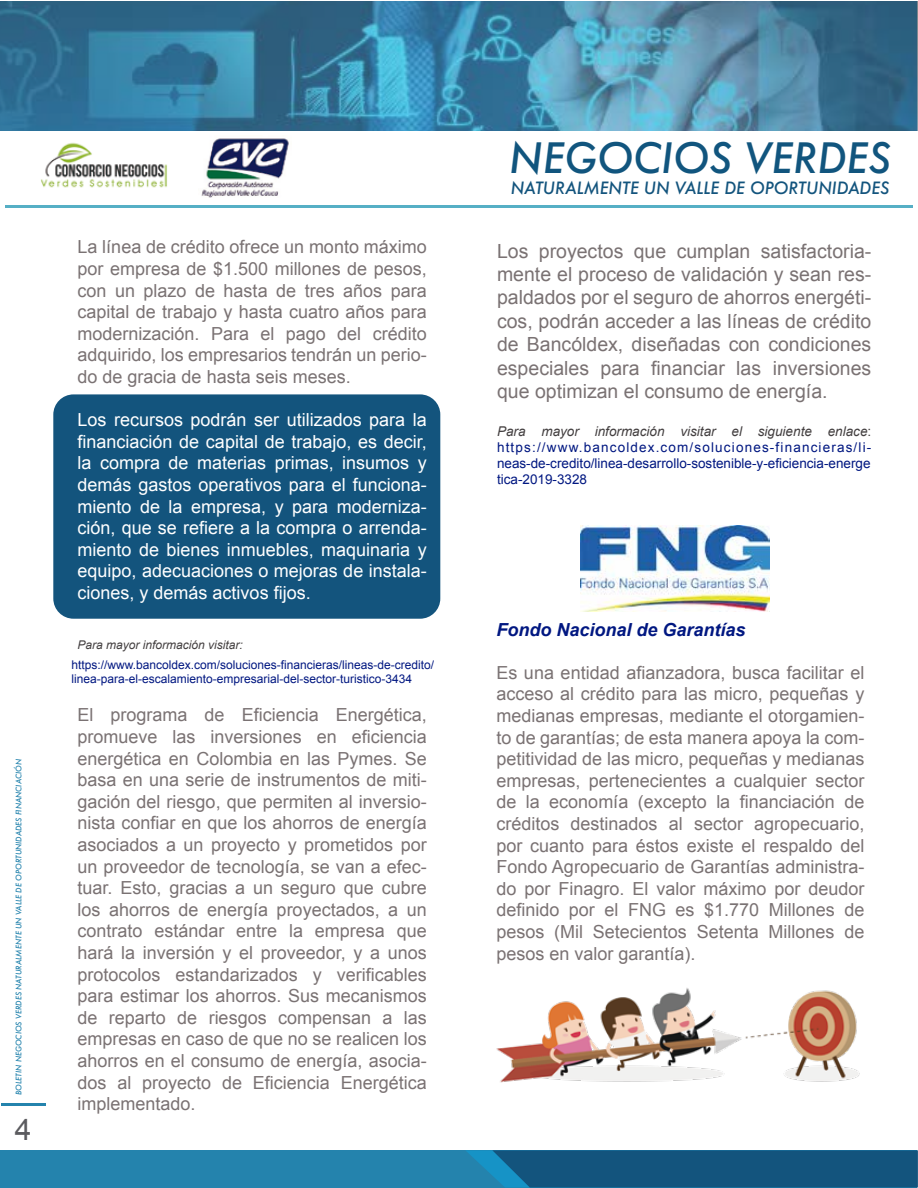
<style>
.page{position:relative;width:918px;height:1188px;background:#fff}
.page>*{position:absolute;margin:0;border:0;box-sizing:border-box;transform-origin:0 0}
.t1{font:italic 500 40.65px "Futura";color:#11557e}
.t2{font:30px "Arial";color:#5b5b5f}
.t3{font:19.5px/23.4px "Arial";color:#7a7273;text-align:justify}
.t4{font:18px/21.6px "Arial";color:#7a7273;text-align:justify}
.t5{font:18px/21.6px "Arial";color:#fff;text-align:justify}
.t6{font:italic 700 18px "Arial";color:#001781}
.t7{font:italic 500 16.5px "Futura";color:#13547d}
.t8{font:13.5px/16.2px "Arial";color:#001781;text-align:justify}
.t9{font:12px/14.4px "Arial";color:#001781}
.t10{font:italic 12px "Arial";color:#433f40}
.t11{font:italic 500 7.5px "Futura";color:#2483ad}
.s1{font-style:italic;color:#433f40}
.s2{color:#433f40}
</style>
<div class="page">
<hr style="left:5px;top:205px;width:908px;height:3px;background:#56afc5">
<img style="left:41px;top:142px;width:126px;height:46px">
<img style="left:201px;top:138px;width:88px;height:60px">
<div style="left:0;top:1150px;width:917px;height:38px;background:#2483ad"></div>
<svg style="left:466px;top:1150px;width:452px;height:38px;background:#145a84"></svg>
<hr style="left:1px;top:1104px;width:45px;height:2px;background:#2483ad">
<img style="left:0;top:1px;width:917px;height:130px">
<img style="left:496px;top:988px;width:364px;height:95px">
<div style="left:53px;top:394px;width:387px;height:225px;background:#13547d;border-radius:20px"></div>
<img style="left:581px;top:526px;width:188px;height:86px">
<p class="t11" style="left:13px;top:1095px;width:337px;rotate:-90deg">BOLETIN NEGOCIOS VERDES NATURALMENTE UN VALLE DE OPORTUNIDADES FINANCIACIÓN</p>
<h2 class="t2" style="left:15px;top:1110px;width:18px">4</h2>
<p class="t4" style="left:78px;top:236px;width:351px">La línea de crédito ofrece un monto máximo por empresa de $1.500 millones de pesos, con un plazo de hasta de tres años para capital de trabajo y hasta cuatro años para modernización. Para el pago del crédito adquirido, los empresarios tendrán un perio&shy;do de gracia de hasta seis meses.</p>
<p class="t5" style="left:78px;top:409px;width:351px">Los recursos podrán ser utilizados para la financiación de capital de trabajo, es decir, la compra de materias primas, insumos y demás gastos operativos para el funciona&shy;miento de la empresa, y para moderniza&shy;ción, que se refiere a la compra o arrenda&shy;miento de bienes inmuebles, maquinaria y equipo, adecuaciones o mejoras de instala&shy;ciones, y demás activos fijos.</p>
<p class="t10" style="left:78px;top:637px;width:167px">Para mayor información visitar:</p>
<p class="t9" style="left:71px;top:657px;width:364px">https://www.bancoldex.com/soluciones-financieras/lineas-de-credito/ linea-para-el-escalamiento-empresarial-del-sector-turistico-3434</p>
<p class="t4" style="left:78px;top:704px;width:351px">El programa de Eficiencia Energética, promueve las inversiones en eficiencia energética en Colombia en las Pymes. Se basa en una serie de instrumentos de miti&shy;gación del riesgo, que permiten al inversio&shy;nista confiar en que los ahorros de energía asociados a un proyecto y prometidos por un proveedor de tecnología, se van a efec&shy;tuar. Esto, gracias a un seguro que cubre los ahorros de energía proyectados, a un contrato estándar entre la empresa que hará la inversión y el proveedor, y a unos protocolos estandarizados y verificables para estimar los ahorros. Sus mecanismos de reparto de riesgos compensan a las empresas en caso de que no se realicen los ahorros en el consumo de energía, asocia&shy;dos al proyecto de Eficiencia Energética implementado.</p>
<h1 class="t1" style="left:509px;top:130px;width:383px">NEGOCIOS VERDES</h1>
<p class="t7" style="left:511px;top:176px;width:380px">NATURALMENTE UN VALLE DE OPORTUNIDADES</p>
<p class="t3" style="left:497px;top:239px;width:376px">Los proyectos que cumplan satisfactoria&shy;mente el proceso de validación y sean res&shy;paldados por el seguro de ahorros energéti&shy;cos, podrán acceder a las líneas de crédito de Bancóldex, diseñadas con condiciones especiales para financiar las inversiones que optimizan el consumo de energía.</p>
<p class="t8" style="left:497px;top:423px;width:376px"><span class="s1">Para mayor información visitar el siguiente enlace</span><span class="s2">: </span>https://www.bancoldex.com/soluciones-financieras/li&shy;neas-de-credito/linea-desarrollo-sostenible-y-eficiencia-energe tica-2019-3328</p>
<p class="t6" style="left:496px;top:618px;width:251px">Fondo Nacional de Garantías</p>
<p class="t4" style="left:496px;top:662px;width:370px">Es una entidad afianzadora, busca facilitar el acceso al crédito para las micro, pequeñas y medianas empresas, mediante el otorgamien&shy;to de garantías; de esta manera apoya la com&shy;petitividad de las micro, pequeñas y medianas empresas, pertenecientes a cualquier sector de la economía (excepto la financiación de créditos destinados al sector agropecuario, por cuanto para éstos existe el respaldo del Fondo Agropecuario de Garantías administra&shy;do por Finagro. El valor máximo por deudor definido por el FNG es $1.770 Millones de pesos (Mil Setecientos Setenta Millones de pesos en valor garantía).</p>
</div>
